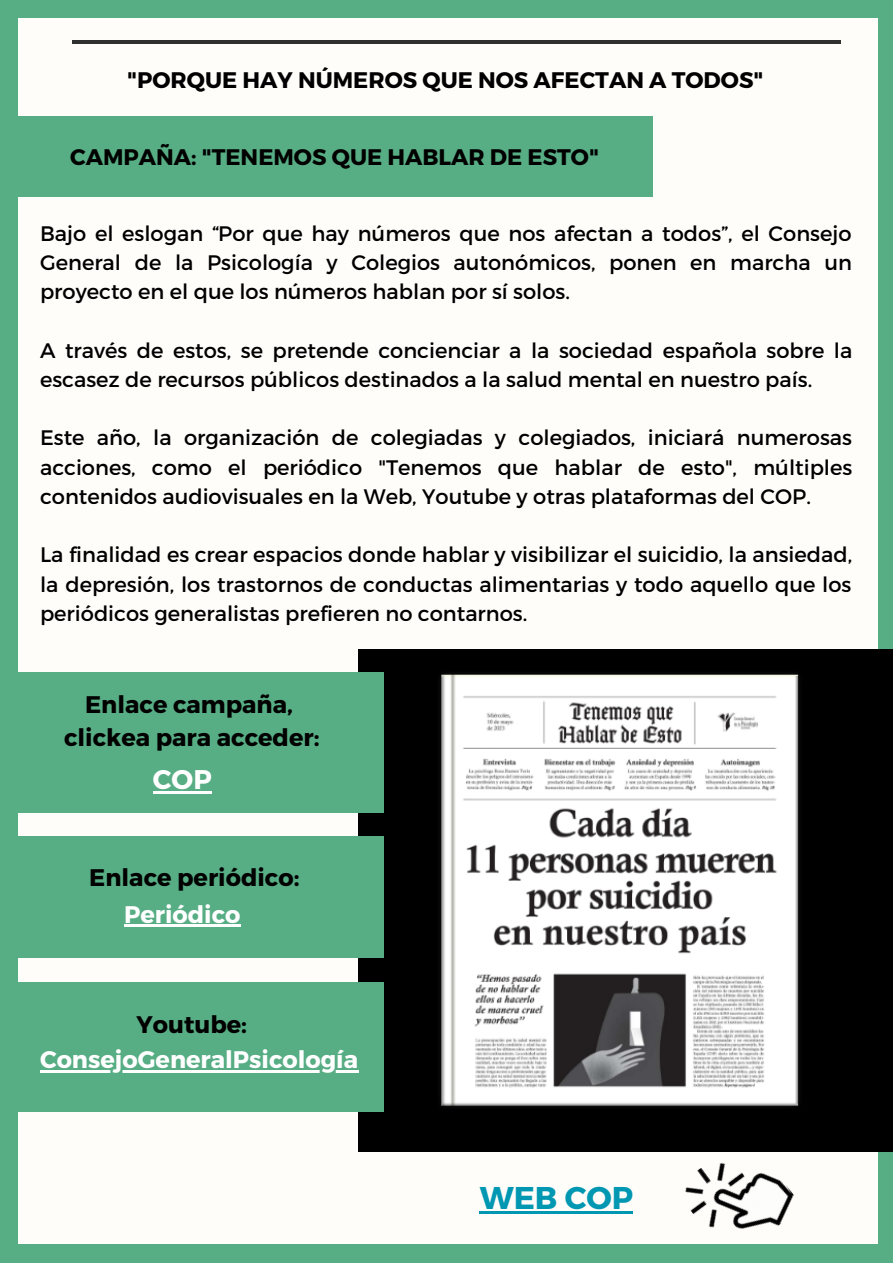
<style>
.page{position:relative;width:893px;height:1264px;background:#fff}
.page>*{position:absolute;margin:0;border:0;box-sizing:border-box;transform-origin:0 0}
.t1{font:700 31.5px "Montserrat";color:#0097b2}
.t2{font:700 27px "Montserrat";color:#fff}
.t3{font:700 24px "Montserrat";color:#000}
.t4{font:700 24px "Montserrat";color:#fff}
.t5{font:700 22.5px "Montserrat";color:#000}
.t6{font:21px/29.2px "Montserrat";color:#000;text-align:justify}
</style>
<div class="page">
<div style="left:0;top:0;width:892px;height:1262px;background:#57ad84"></div>
<div style="left:18px;top:18px;width:859px;height:1226px;background:#fffdfa"></div>
<hr style="left:72px;top:40px;width:768px;height:4px;background:#303030">
<div style="left:0;top:116px;width:652px;height:80px;background:#57ad84"></div>
<img style="left:358px;top:649px;width:534px;height:502px">
<div style="left:0;top:672px;width:383px;height:140px;background:#57ad84"></div>
<div style="left:0;top:836px;width:383px;height:121px;background:#57ad84"></div>
<div style="left:3px;top:981px;width:381px;height:130px;background:#57ad84"></div>
<img style="left:674px;top:1133px;width:128px;height:96px">
<hr style="left:153px;top:791px;width:59px;height:2px;background:#fff">
<hr style="left:124px;top:924px;width:116px;height:3px;background:#fff">
<hr style="left:40px;top:1070px;width:318px;height:2px;background:#fff">
<hr style="left:479px;top:1211px;width:154px;height:2px;background:#0097b2">
<p class="t5" style="left:127px;top:65px;width:637px">"PORQUE HAY NÚMEROS QUE NOS AFECTAN A TODOS"</p>
<p class="t5" style="left:70px;top:142px;width:530px">CAMPAÑA: "TENEMOS QUE HABLAR DE ESTO"</p>
<p class="t6" style="left:40px;top:217px;width:813px">Bajo el eslogan “Por que hay números que nos afectan a todos”, el Consejo General de la Psicología y Colegios autonómicos, ponen en marcha un proyecto en el que los números hablan por sí solos.</p>
<p class="t6" style="left:40px;top:334px;width:813px">A través de estos, se pretende concienciar a la sociedad española sobre la escasez de recursos públicos destinados a la salud mental en nuestro país.</p>
<p class="t6" style="left:40px;top:422px;width:813px">Este año, la organización de colegiadas y colegiados, iniciará numerosas acciones, como el periódico "Tenemos que hablar de esto", múltiples contenidos audiovisuales en la Web, Youtube y otras plataformas del COP.</p>
<p class="t6" style="left:40px;top:539px;width:813px">La finalidad es crear espacios donde hablar y visibilizar el suicidio, la ansiedad, la depresión, los trastornos de conductas alimentarias y todo aquello que los periódicos generalistas prefieren no contarnos.</p>
<p class="t3" style="left:85px;top:689px;width:209px">Enlace campaña,</p>
<p class="t3" style="left:64px;top:721px;width:257px">clickea para acceder:</p>
<p class="t2" style="left:153px;top:761px;width:60px">COP</p>
<p class="t3" style="left:89px;top:861px;width:212px">Enlace periódico:</p>
<p class="t4" style="left:124px;top:898px;width:118px">Periódico</p>
<p class="t3" style="left:137px;top:1009px;width:112px">Youtube:</p>
<p class="t4" style="left:40px;top:1043px;width:319px">ConsejoGeneralPsicología</p>
<p class="t1" style="left:479px;top:1177px;width:155px">WEB COP</p>
</div>
